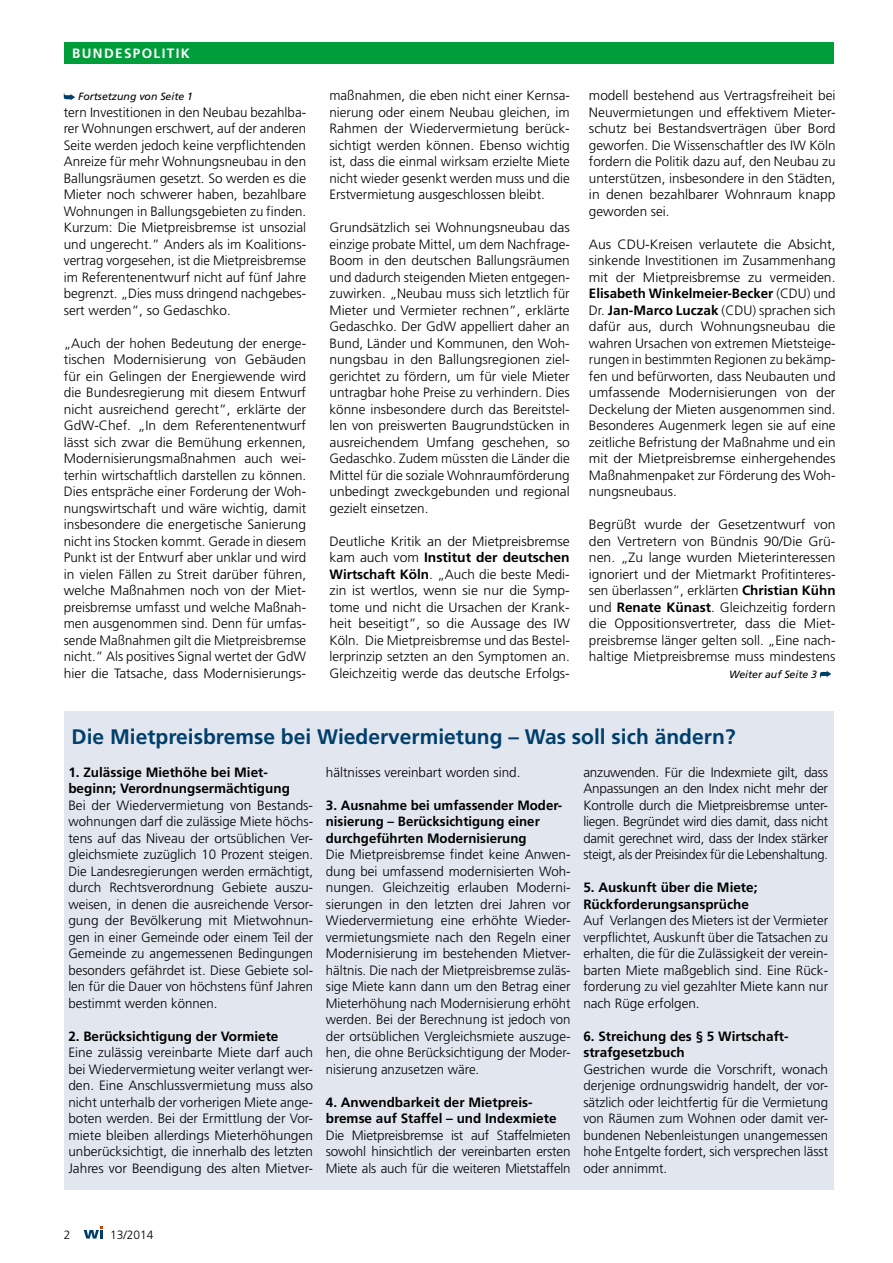
<style>
.page{position:relative;width:893px;height:1263px;background:#fff}
.page>*{position:absolute;margin:0;border:0;box-sizing:border-box;transform-origin:0 0}
.t1{font:700 21px "Frutiger";color:#003f6b}
.t2{font:300 13.5px/16.5px "Frutiger";color:#000;text-align:justify}
.t3{font:700 13.5px/16.5px "Frutiger";color:#000}
.t4{font:700 13.5px "Frutiger";color:#fff}
.t5{font:300 12px "Frutiger";color:#000}
.t6{font:italic 10.5px "Frutiger";color:#000}
.s1{font-weight:700}
</style>
<div class="page">
<div style="left:64px;top:711px;width:769px;height:478px;background:#e1e6ef"></div>
<div style="left:64px;top:43px;width:769px;height:21px;background:#009d3b"></div>
<svg style="left:64px;top:93px;width:11px;height:7px"></svg>
<svg style="left:84px;top:1226px;width:19px;height:12px"></svg>
<svg style="left:820px;top:671px;width:11px;height:7px"></svg>
<p class="t4" style="left:72px;top:46px;width:11px">bund</p>
<p class="t4" style="left:115px;top:46px;width:18px">espoli</p>
<p class="t4" style="left:167px;top:46px;width:17px">tik</p>
<p class="t6" style="left:78px;top:91px;width:116px">Fortsetzung von Seite 1</p>
<p class="t2" style="left:64px;top:104px;width:244px">tern Investitionen in den Neubau bezahlba&shy;rer Wohnungen erschwert, auf der anderen Seite werden jedoch keine verpflichtenden Anreize für mehr Wohnungsneubau in den Ballungsräumen gesetzt. So werden es die Mieter noch schwerer haben, bezahlbare Wohnungen in Ballungsgebieten zu finden.<br>Kurzum: Die Mietpreisbremse ist unsozial und ungerecht.” Anders als im Koalitions&shy;vertrag vorgesehen, ist die Mietpreisbremse im Referentenentwurf nicht auf fünf Jahre begrenzt. „Dies muss dringend nachgebes&shy;sert werden”, so Gedaschko.</p>
<p class="t2" style="left:64px;top:335px;width:244px">„Auch der hohen Bedeutung der energe&shy;tischen Modernisierung von Gebäuden für ein Gelingen der Energiewende wird die Bundesregierung mit diesem Entwurf nicht ausreichend gerecht”, erklärte der GdW-Chef. „In dem Referentenentwurf lässt sich zwar die Bemühung erkennen, Modernisierungsmaßnahmen auch wei&shy;terhin wirtschaftlich darstellen zu können.<br>Dies entspräche einer Forderung der Woh&shy;nungswirtschaft und wäre wichtig, damit insbesondere die energetische Sanierung nicht ins Stocken kommt. Gerade in diesem Punkt ist der Entwurf aber unklar und wird in vielen Fällen zu Streit darüber führen, welche Maßnahmen noch von der Miet&shy;preisbremse umfasst und welche Maßnah&shy;men ausgenommen sind. Denn für umfas&shy;sende Maßnahmen gilt die Mietpreisbremse nicht.” Als positives Signal wertet der GdW hier die Tatsache, dass Modernisierungs-</p>
<p class="t2" style="left:329px;top:88px;width:242px">maßnahmen, die eben nicht einer Kernsa&shy;nierung oder einem Neubau gleichen, im Rahmen der Wiedervermietung berück&shy;sichtigt werden können. Ebenso wichtig ist, dass die einmal wirksam erzielte Miete nicht wieder gesenkt werden muss und die Erstvermietung ausgeschlossen bleibt.</p>
<p class="t2" style="left:329px;top:220px;width:242px">Grundsätzlich sei Wohnungsneubau das einzige probate Mittel, um dem Nachfrage-Boom in den deutschen Ballungsräumen und dadurch steigenden Mieten entgegen&shy;zuwirken. „Neubau muss sich letztlich für Mieter und Vermieter rechnen”, erklärte Gedaschko. Der GdW appelliert daher an Bund, Länder und Kommunen, den Woh&shy;nungsbau in den Ballungsregionen ziel&shy;gerichtet zu fördern, um für viele Mieter untragbar hohe Preise zu verhindern. Dies könne insbesondere durch das Bereitstel&shy;len von preiswerten Baugrundstücken in ausreichendem Umfang geschehen, so Gedaschko. Zudem müssten die Länder die Mittel für die soziale Wohnraumförderung unbedingt zweckgebunden und regional gezielt einsetzen.</p>
<p class="t2" style="left:329px;top:533px;width:242px">Deutliche Kritik an der Mietpreisbremse kam auch vom <span class="s1">Institut der deutschen Wirtschaft Köln</span>. „Auch die beste Medi&shy;zin ist wertlos, wenn sie nur die Symp&shy;tome und nicht die Ursachen der Krank&shy;heit beseitigt”, so die Aussage des IW Köln. Die Mietpreisbremse und das Bestel&shy;lerprinzip setzten an den Symptomen an.<br>Gleichzeitig werde das deutsche Erfolgs-</p>
<p class="t2" style="left:589px;top:88px;width:248px">modell bestehend aus Vertragsfreiheit bei Neuvermietungen und effektivem Mieter&shy;schutz bei Bestandsverträgen über Bord geworfen. Die Wissenschaftler des IW Köln fordern die Politik dazu auf, den Neubau zu unterstützen, insbesondere in den Städten, in denen bezahlbarer Wohnraum knapp geworden sei.</p>
<p class="t2" style="left:589px;top:236px;width:248px">Aus CDU-Kreisen verlautete die Absicht, sinkende Investitionen im Zusammenhang mit der Mietpreisbremse zu vermeiden.<br><span class="s1">Elisabeth Winkelmeier-Becker</span> (CDU) und Dr. <span class="s1">Jan-Marco Luczak</span> (CDU) sprachen sich dafür aus, durch Wohnungsneubau die wahren Ursachen von extremen Mietsteige&shy;rungen in bestimmten Regionen zu bekämp&shy;fen und befürworten, dass Neubauten und umfassende Modernisierungen von der Deckelung der Mieten ausgenommen sind.<br>Besonderes Augenmerk legen sie auf eine zeitliche Befristung der Maßnahme und ein mit der Mietpreisbremse einhergehendes Maßnahmenpaket zur Förderung des Woh&shy;nungsneubaus.</p>
<p class="t2" style="left:589px;top:517px;width:248px">Begrüßt wurde der Gesetzentwurf von den Vertretern von Bündnis 90/Die Grü&shy;nen. „Zu lange wurden Mieterinteressen ignoriert und der Mietmarkt Profitinteres&shy;sen überlassen”, erklärten <span class="s1">Christian Kühn </span>und <span class="s1">Renate Künast</span>. Gleichzeitig fordern die Oppositionsvertreter, dass die Miet&shy;preisbremse länger gelten soll. „Eine nach&shy;haltige Mietpreisbremse muss mindestens</p>
<p class="t6" style="left:729px;top:668px;width:89px">Weiter auf Seite 3</p>
<h1 class="t1" style="left:72px;top:724px;width:665px">Die Mietpreisbremse bei Wiedervermietung – Was soll sich ändern?</h1>
<p class="t3" style="left:68px;top:764px;width:223px">1. Zulässige Miethöhe bei Miet&shy;beginn; Verordnungsermächtigung</p>
<p class="t2" style="left:68px;top:797px;width:246px">Bei der Wiedervermietung von Bestands&shy;wohnungen darf die zulässige Miete höchs&shy;tens auf das Niveau der ortsüblichen Ver&shy;gleichsmiete zuzüglich 10 Prozent steigen.<br>Die Landesregierungen werden ermächtigt, durch Rechtsverordnung Gebiete auszu&shy;weisen, in denen die ausreichende Versor&shy;gung der Bevölkerung mit Mietwohnun&shy;gen in einer Gemeinde oder einem Teil der Gemeinde zu angemessenen Bedingungen besonders gefährdet ist. Diese Gebiete sol&shy;len für die Dauer von höchstens fünf Jahren bestimmt werden können.</p>
<p class="t3" style="left:68px;top:1028px;width:212px">2. Berücksichtigung der Vormiete</p>
<p class="t2" style="left:68px;top:1045px;width:246px">Eine zulässig vereinbarte Miete darf auch bei Wiedervermietung weiter verlangt wer&shy;den. Eine Anschlussvermietung muss also nicht unterhalb der vorherigen Miete ange&shy;boten werden. Bei der Ermittlung der Vor&shy;miete bleiben allerdings Mieterhöhungen unberücksichtigt, die innerhalb des letzten Jahres vor Beendigung des alten Mietver-</p>
<p class="t2" style="left:326px;top:764px;width:196px">hältnisses vereinbart worden sind.</p>
<p class="t3" style="left:326px;top:797px;width:238px">3. Ausnahme bei umfassender Moder&shy;nisierung – Berücksichtigung einer durchgeführten Modernisierung</p>
<p class="t2" style="left:326px;top:847px;width:246px">Die Mietpreisbremse findet keine Anwen&shy;dung bei umfassend modernisierten Woh&shy;nungen. Gleichzeitig erlauben Moderni&shy;sierungen in den letzten drei Jahren vor Wiedervermietung eine erhöhte Wieder&shy;vermietungsmiete nach den Regeln einer Modernisierung im bestehenden Mietver&shy;hältnis. Die nach der Mietpreisbremse zuläs&shy;sige Miete kann dann um den Betrag einer Mieterhöhung nach Modernisierung erhöht werden. Bei der Berechnung ist jedoch von der ortsüblichen Vergleichsmiete auszuge&shy;hen, die ohne Berücksichtigung der Moder&shy;nisierung anzusetzen wäre.</p>
<p class="t3" style="left:326px;top:1094px;width:232px">4. Anwendbarkeit der Mietpreis&shy;bremse auf Staffel – und Indexmiete</p>
<p class="t2" style="left:326px;top:1127px;width:246px">Die Mietpreisbremse ist auf Staffelmieten sowohl hinsichtlich der vereinbarten ersten Miete als auch für die weiteren Mietstaffeln</p>
<p class="t2" style="left:583px;top:764px;width:246px">anzuwenden. Für die Indexmiete gilt, dass Anpassungen an den Index nicht mehr der Kontrolle durch die Mietpreisbremse unter&shy;liegen. Begründet wird dies damit, dass nicht damit gerechnet wird, dass der Index stärker steigt, als der Preisindex für die Lebenshaltung.</p>
<p class="t3" style="left:583px;top:879px;width:176px">5. Auskunft über die Miete;<br>Rückforderungsansprüche</p>
<p class="t2" style="left:583px;top:913px;width:246px">Auf Verlangen des Mieters ist der Vermieter verpflichtet, Auskunft über die Tatsachen zu erhalten, die für die Zulässigkeit der verein&shy;barten Miete maßgeblich sind. Eine Rück&shy;forderung zu viel gezahlter Miete kann nur nach Rüge erfolgen.</p>
<p class="t3" style="left:583px;top:1028px;width:207px">6. Streichung des § 5 Wirtschaft&shy;strafgesetzbuch</p>
<p class="t2" style="left:583px;top:1061px;width:246px">Gestrichen wurde die Vorschrift, wonach derjenige ordnungswidrig handelt, der vor&shy;sätzlich oder leichtfertig für die Vermietung von Räumen zum Wohnen oder damit ver&shy;bundenen Nebenleistungen unangemessen hohe Entgelte fordert, sich versprechen lässt oder annimmt.</p>
<p class="t5" style="left:64px;top:1227px;width:8px">2</p>
<p class="t5" style="left:110px;top:1227px;width:45px">13/2014</p>
</div>
